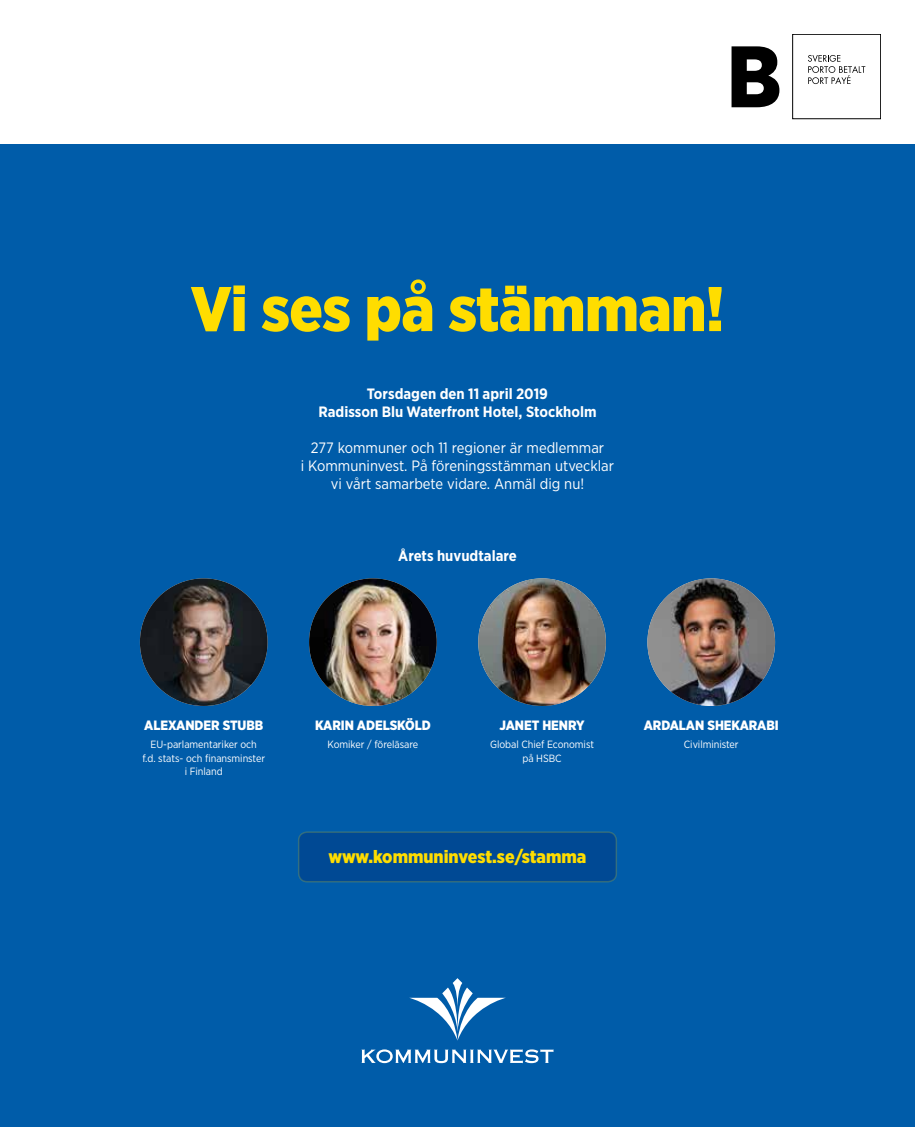
<style>
.page{position:relative;width:915px;height:1127px;background:#fff}
.page>*{position:absolute;margin:0;border:0;box-sizing:border-box;transform-origin:0 0}
.t1{font:900 87px "Gotham Narrow";color:#000}
.t2{font:900 63px "Gotham Narrow";letter-spacing:-.01em;color:#fd0}
.t3{font:900 18px "Gotham Narrow";color:#fd0}
.t4{font:15px/18px "Gotham Narrow";color:#fff;text-align:center}
.t5{font:700 15px/18px "Gotham Narrow";color:#fff;text-align:center}
.t6{font:900 13.5px "Gotham Narrow";letter-spacing:-.005em;color:#fff}
.t7{font:10.5px/13.5px "Gotham Narrow";letter-spacing:-.005em;color:#fff;text-align:center}
</style>
<div class="page">
<div style="left:0;top:145px;width:914px;height:982px;background:#005ca9"></div>
<svg style="left:409px;top:978px;width:96px;height:62px"></svg>
<svg style="left:361px;top:1049px;width:192px;height:14px"></svg>
<div style="left:298px;top:832px;width:318px;height:50px;background:#004994;border-radius:9px"></div>
<div style="left:298px;top:831px;width:319px;height:51px;border:2px solid #fd0;border-radius:9px"></div>
<img style="left:140px;top:578px;width:127px;height:128px;border-radius:64px">
<img style="left:647px;top:578px;width:127px;height:128px;border-radius:64px">
<img style="left:478px;top:578px;width:127px;height:128px;border-radius:64px">
<img style="left:309px;top:578px;width:127px;height:128px;border-radius:64px">
<div style="left:792px;top:34px;width:88px;height:85px;border:1px solid #000"></div>
<svg style="left:808px;top:55px;width:57px;height:29px"></svg>
<h1 class="t1" style="left:726px;top:19px;width:56px">B</h1>
<h2 class="t2" style="left:190px;top:267px;width:535px">Vi ses på stämman!</h2>
<h3 class="t5" style="left:318px;top:385px;width:279px">Torsdagen den 11 april 2019<br>Radisson Blu Waterfront Hotel, Stockholm</h3>
<h3 class="t4" style="left:301px;top:438px;width:314px">277 kommuner och 11 regioner är medlemmar<br>i Kommuninvest. På föreningsstämman utvecklar vi vårt samarbete vidare. Anmäl dig nu!</h3>
<h3 class="t5" style="left:398px;top:547px;width:120px">Årets huvudtalare</h3>
<p class="t6" style="left:144px;top:717px;width:120px">ALEXANDER STUBB</p>
<p class="t7" style="left:142px;top:737px;width:124px">EU-parlamentariker och<br>f.d. stats- och finansminster i Finland</p>
<p class="t6" style="left:315px;top:717px;width:117px">KARIN ADELSKÖLD</p>
<p class="t7" style="left:327px;top:737px;width:92px">Komiker / föreläsare</p>
<p class="t6" style="left:499px;top:717px;width:87px">JANET HENRY</p>
<p class="t7" style="left:490px;top:737px;width:105px">Global Chief Economist på HSBC</p>
<h3 class="t3" style="left:328px;top:844px;width:259px">www.kommuninvest.se/stamma</h3>
<p class="t6" style="left:643px;top:717px;width:136px">ARDALAN SHEKARABI</p>
<p class="t7" style="left:683px;top:737px;width:56px">Civilminister</p>
</div>
